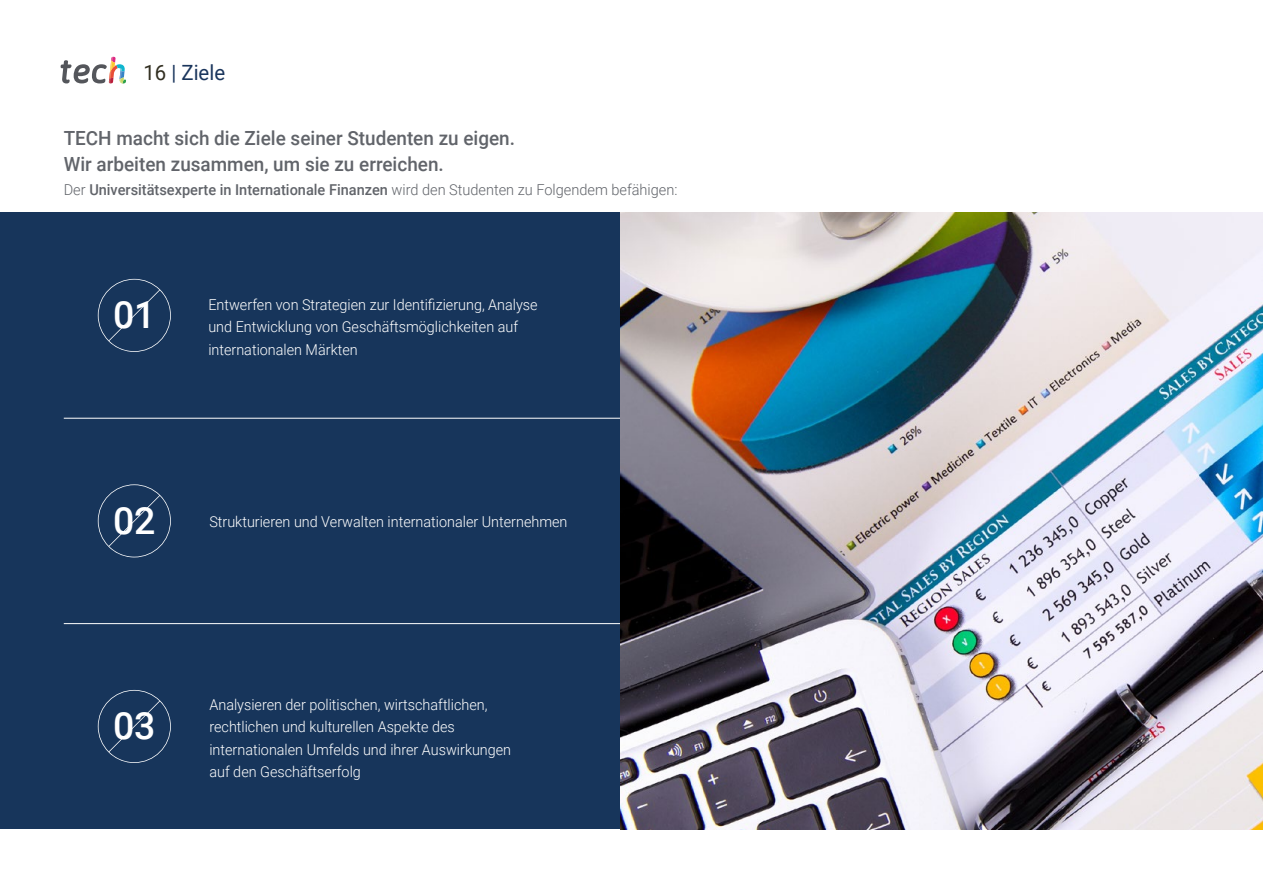
<style>
.page{position:relative;width:1263px;height:893px;background:#fff}
.page>*{position:absolute;margin:0;border:0;box-sizing:border-box;transform-origin:0 0}
.t1{font:500 37.5px "Roboto";color:#fff}
.t2{font:21px "Roboto";color:#1a355c}
.t3{font:500 19.5px/25.5px "Roboto";color:#61646a}
.t4{font:300 15px/22.5px "Roboto";color:#fff;scale:.96 1}
.t5{font:500 15px "Roboto";color:#61646a}
.s1{color:#312e20}
.s2{font-weight:300}
</style>
<div class="page">
<svg style="left:61px;top:57px;width:65px;height:27px"></svg>
<div style="left:0;top:213px;width:621px;height:616px;background:#17355b"></div>
<svg style="left:98px;top:279px;width:73px;height:73px"></svg>
<svg style="left:98px;top:690px;width:73px;height:73px"></svg>
<svg style="left:98px;top:484px;width:73px;height:73px"></svg>
<hr style="left:64px;top:418px;width:1199px;height:1px;background:#fff">
<hr style="left:64px;top:623px;width:1199px;height:1px;background:#fff">
<img style="left:621px;top:213px;width:642px;height:616px">
<h2 class="t2" style="left:144px;top:57px;width:83px"><span class="s1">16</span> | Ziele</h2>
<h3 class="t3" style="left:64px;top:125px;width:453px">TECH macht sich die Ziele seiner Studenten zu eigen.<br>Wir arbeiten zusammen, um sie zu erreichen.</h3>
<p class="t5" style="left:64px;top:179px;width:615px"><span class="s2">Der</span> Universitätsexperte in Internationale Finanzen <span class="s2">wird den Studenten zu Folgendem befähigen:</span></p>
<h1 class="t1" style="left:113px;top:288px;width:44px">01</h1>
<p class="t4" style="left:208px;top:293px;width:344px">Entwerfen von Strategien zur Identifizierung, Analyse und Entwicklung von Geschäftsmöglichkeiten auf internationalen Märkten</p>
<h1 class="t1" style="left:113px;top:494px;width:44px">02</h1>
<p class="t4" style="left:209px;top:509px;width:374px">Strukturieren und Verwalten internationaler Unternehmen</p>
<h1 class="t1" style="left:113px;top:699px;width:44px">03</h1>
<p class="t4" style="left:209px;top:692px;width:316px">Analysieren der politischen, wirtschaftlichen, rechtlichen und kulturellen Aspekte des internationalen Umfelds und ihrer Auswirkungen auf den Geschäftserfolg</p>
</div>
